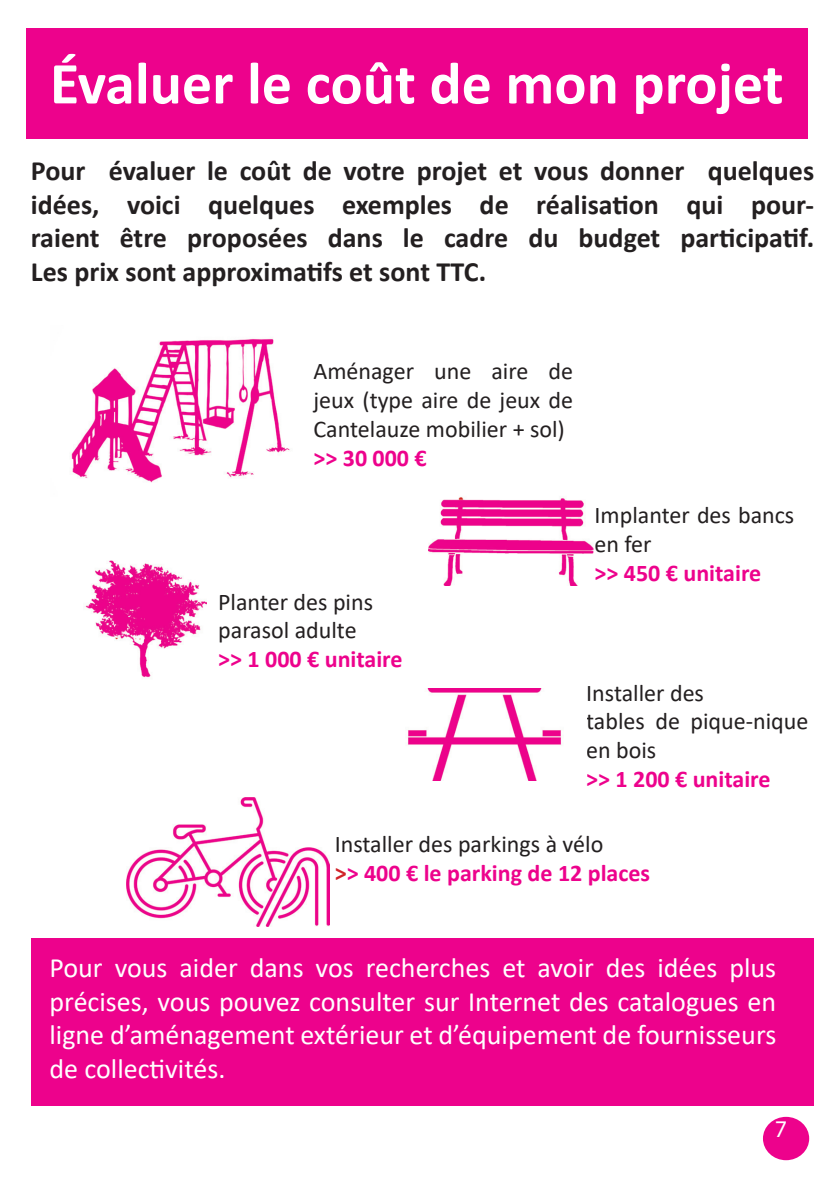
<style>
.page{position:relative;width:840px;height:1191px;background:#fff}
.page>*{position:absolute;margin:0;border:0;box-sizing:border-box;transform-origin:0 0}
.texte{font:700 60px "Calibri";color:#fff}
.t1{font:700 28px/33.6px "Calibri";color:#231f20;text-align:justify}
.texte-2{font:28px/33.6px "Calibri";color:#fff;text-align:justify}
.texte-3{font:24px/28.8px "Calibri";color:#231f20}
.texte-4{font:700 24px "Calibri";color:#ed028c}
.t2{font:24px "Myriad Pro";color:#fff}
.s1{color:#d1232a}
</style>
<div class="page">
<div style="left:762px;top:1116px;width:46px;height:44px;background:#ed028c;border-radius:50%"></div>
<div style="left:31px;top:938px;width:782px;height:167px;background:#ed028c"></div>
<div style="left:26px;top:28px;width:781px;height:111px;background:#ed028c"></div>
<img style="left:71px;top:338px;width:219px;height:145px">
<img style="left:428px;top:497px;width:166px;height:88px">
<img style="left:85px;top:560px;width:122px;height:118px">
<img style="left:408px;top:688px;width:153px;height:92px">
<img style="left:126px;top:797px;width:203px;height:129px">
<p class="texte" style="left:50px;top:41px;width:734px">Évaluer le coût de mon projet</p>
<p class="t1" style="left:31px;top:154px;width:784px">Pour évaluer le coût de votre projet et vous donner quelques idées, voici quelques exemples de réalisation qui pour&shy;raient être proposées dans le cadre du budget participatif.</p>
<p class="t1" style="left:31px;top:254px;width:456px">Les prix sont approximatifs et sont TTC.</p>
<p class="texte-3" style="left:313px;top:356px;width:261px;text-align:justify">Aménager une aire de jeux (type aire de jeux de Cantelauze mobilier + sol)</p>
<p class="texte-4" style="left:313px;top:440px;width:115px">&gt;&gt; 30 000 €</p>
<p class="texte-3" style="left:218px;top:586px;width:156px">Planter des pins</p>
<p class="texte-3" style="left:218px;top:615px;width:140px">parasol adulte</p>
<p class="texte-4" style="left:218px;top:642px;width:186px">&gt;&gt; 1 000 € unitaire</p>
<p class="texte-3" style="left:594px;top:500px;width:201px">Implanter des bancs en fer</p>
<p class="texte-4" style="left:594px;top:556px;width:168px">&gt;&gt; 450 € unitaire</p>
<p class="texte-3" style="left:586px;top:677px;width:119px">Installer des</p>
<p class="texte-3" style="left:586px;top:706px;width:223px">tables de pique-nique en bois</p>
<p class="texte-4" style="left:586px;top:762px;width:186px">&gt;&gt; 1 200 € unitaire</p>
<p class="texte-3" style="left:334px;top:829px;width:270px">Installer des parkings à vélo</p>
<p class="texte-4" style="left:334px;top:856px;width:317px"><span class="s1">&gt;</span>&gt; 400 € le parking de 12 places</p>
<p class="texte-2" style="left:50px;top:950px;width:727px">Pour vous aider dans vos recherches et avoir des idées plus précises, vous pouvez consulter sur Internet des catalogues en ligne d’aménagement extérieur et d’équipement de fournisseurs de collectivités.</p>
<p class="t2" style="left:774px;top:1114px;width:14px">7</p>
</div>
